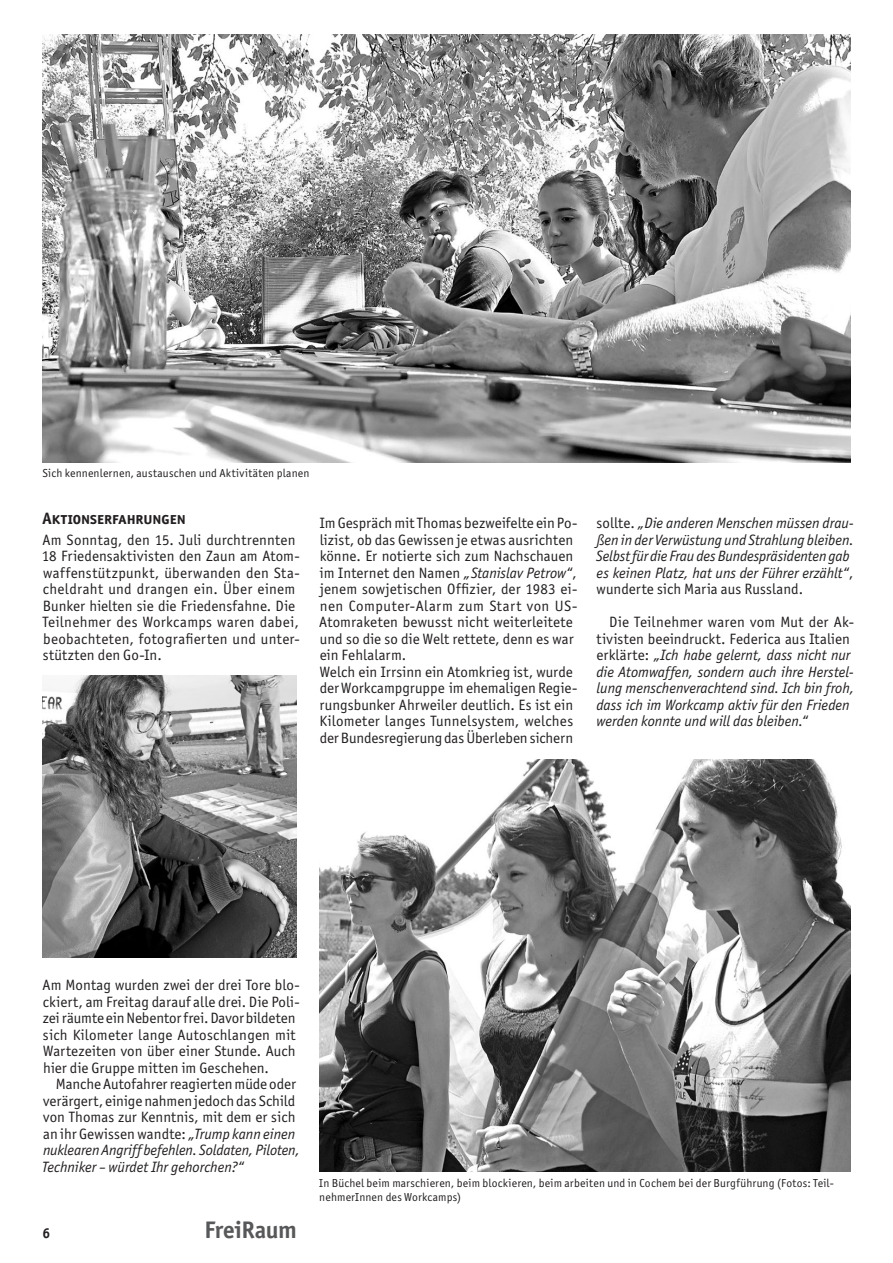
<style>
.page{position:relative;width:893px;height:1263px;background:#fff}
.page>*{position:absolute;margin:0;border:0;box-sizing:border-box;transform-origin:0 0}
.t1{font:700 24px "Officina Sans ITC Std";letter-spacing:-.015em;color:#57585a}
.t2{font:700 16.5px "Officina Sans ITC Std";color:#231f20}
.t3{font:15px/16.5px "Officina Sans ITC Std";letter-spacing:.01em;color:#231f20}
.t4{font:italic 15px/16.5px "Officina Sans ITC Std";color:#231f20}
.t5{font:700 14.25px "Officina Sans ITC Std";color:#231f20}
.t6{font:11.7px/14.5px "Officina Sans ITC Std";letter-spacing:.02em;color:#231f20}
.s1{font-style:italic}
.s2{font-style:normal}
</style>
<div class="page">
<img style="left:43px;top:34px;width:807px;height:428px">
<img style="left:43px;top:676px;width:254px;height:281px">
<img style="left:319px;top:759px;width:531px;height:413px">
<p class="t6" style="left:43px;top:466px;width:269px">Sich kennenlernen, austauschen und Aktivitäten planen</p>
<p class="t2" style="left:43px;top:508px;width:145px">Aktionserfahrungen</p>
<p class="t3" style="left:42px;top:531px;width:259px">Am Sonntag, den 15. Juli durchtrennten 18 Friedensaktivisten den Zaun am Atom&shy;waffenstützpunkt, überwanden den Sta&shy;cheldraht und drangen ein. Über einem Bunker hielten sie die Friedensfahne. Die Teilnehmer des Workcamps waren dabei, beobachteten, fotografierten und unter&shy;stützten den Go-In.</p>
<p class="t3" style="left:319px;top:515px;width:260px">Im Gespräch mit Thomas bezweifelte ein Po&shy;lizist, ob das Gewissen je etwas ausrichten könne. Er notierte sich zum Nachschauen im Internet den Namen <span class="s1">„Stanislav Petrow</span>“, jenem sowjetischen Offizier, der 1983 ei&shy;nen Computer-Alarm zum Start von US-Atomraketen bewusst nicht weiterleitete und so die so die Welt rettete, denn es war ein Fehlalarm.<br>Welch ein Irrsinn ein Atomkrieg ist, wurde der Workcampgruppe im ehemaligen Regie&shy;rungsbunker Ahrweiler deutlich. Es ist ein Kilometer langes Tunnelsystem, welches der Bundesregierung das Überleben sichern</p>
<p class="t4" style="left:596px;top:515px;width:259px"><span class="s2">sollte.</span> „Die anderen Menschen müssen drau&shy;ßen in der Verwüstung und Strahlung bleiben.<br>Selbst für die Frau des Bundespräsidenten gab es keinen Platz, hat uns der Führer erzählt<span class="s2">“, wunderte sich Maria aus Russland.</span></p>
<p class="t4" style="left:596px;top:614px;width:259px;text-indent:13px"><span class="s2">Die Teilnehmer waren vom Mut der Ak&shy;tivisten beeindruckt. Federica aus Italien erklärte:</span> „Ich habe gelernt, dass nicht nur die Atomwaffen, sondern auch ihre Herstel&shy;lung menschenverachtend sind. Ich bin froh, dass ich im Workcamp aktiv für den Frieden werden konnte und will das bleiben.<span class="s2">“</span></p>
<p class="t3" style="left:43px;top:977px;width:259px">Am Montag wurden zwei der drei Tore blo&shy;ckiert, am Freitag darauf alle drei. Die Poli&shy;zei räumte ein Nebentor frei. Davor bildeten sich Kilometer lange Autoschlangen mit Wartezeiten von über einer Stunde. Auch hier die Gruppe mitten im Geschehen.</p>
<p class="t3" style="left:42px;top:1076px;width:259px;text-indent:14px">Manche Autofahrer reagierten müde oder verärgert, einige nahmen jedoch das Schild von Thomas zur Kenntnis, mit dem er sich an ihr Gewissen wandte: <span class="s1">„Trump kann einen nuklearen Angriff befehlen. Soldaten, Piloten, Techniker – würdet Ihr gehorchen?</span>“</p>
<p class="t5" style="left:43px;top:1224px;width:9px">6</p>
<h1 class="t1" style="left:205px;top:1215px;width:94px">FreiRaum</h1>
<p class="t6" style="left:319px;top:1175px;width:516px">In Büchel beim marschieren, beim blockieren, beim arbeiten und in Cochem bei der Burgführung (Fotos: Teil&shy;nehmerInnen des Workcamps)</p>
</div>
